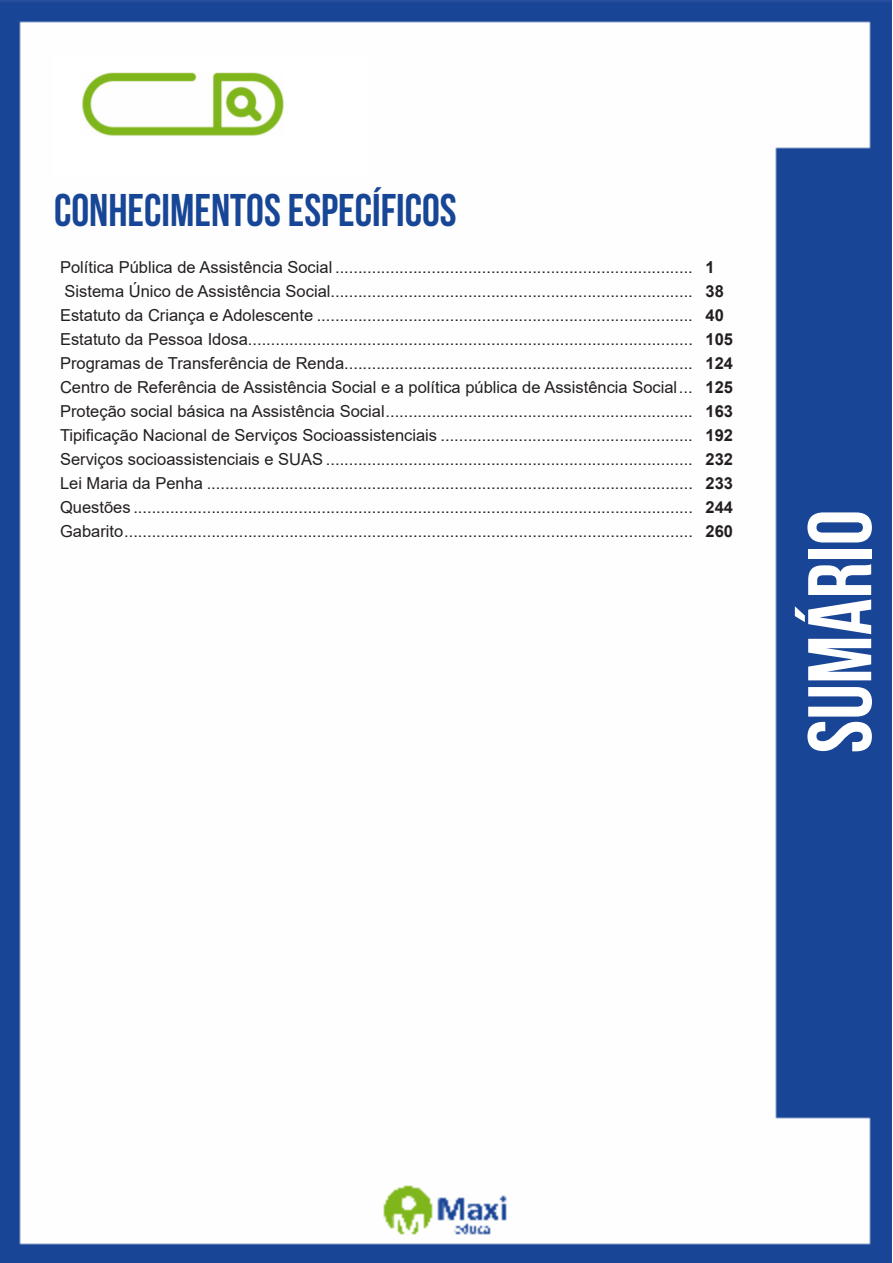
<style>
.page{position:relative;width:893px;height:1263px;background:#fff}
.page>*{position:absolute;margin:0;border:0;box-sizing:border-box;transform-origin:0 0}
.t1{font:700 90px "Bebas Neue";color:#fff}
.t2{font:700 45.75px "Bebas Neue";color:#184696}
.ALTERNATIVAS{font:16.5px "Arial";color:#231f20}
.INDICE{font:700 16.5px "Arial";color:#231f20}
</style>
<div class="page">
<img style="left:0;top:0;width:892px;height:1263px">
<div style="left:53px;top:55px;width:317px;height:121px;background:#fff"></div>
<img style="left:82px;top:72px;width:201px;height:64px">
<p class="t2" style="left:54px;top:185px;width:404px">CONHECIMENTOS ESPECÍFICOS</p>
<p class="ALTERNATIVAS" style="left:60px;top:256px;width:634px">Política Pública de Assistência Social ..............................................................................</p>
<p class="INDICE" style="left:705px;top:255px;width:11px">1</p>
<p class="ALTERNATIVAS" style="left:65px;top:280px;width:630px">Sistema Único de Assistência Social...............................................................................</p>
<p class="INDICE" style="left:705px;top:279px;width:20px">38</p>
<p class="ALTERNATIVAS" style="left:60px;top:304px;width:634px">Estatuto da Criança e Adolescente ..................................................................................</p>
<p class="INDICE" style="left:705px;top:303px;width:20px">40</p>
<p class="ALTERNATIVAS" style="left:60px;top:328px;width:634px">Estatuto da Pessoa Idosa.................................................................................................</p>
<p class="INDICE" style="left:705px;top:327px;width:29px">105</p>
<p class="ALTERNATIVAS" style="left:60px;top:352px;width:634px">Programas de Transferência de Renda............................................................................</p>
<p class="INDICE" style="left:705px;top:351px;width:29px">124</p>
<p class="ALTERNATIVAS" style="left:60px;top:376px;width:634px">Centro de Referência de Assistência Social e a política pública de Assistência Social...</p>
<p class="INDICE" style="left:705px;top:375px;width:29px">125</p>
<p class="ALTERNATIVAS" style="left:60px;top:400px;width:634px">Proteção social básica na Assistência Social...................................................................</p>
<p class="INDICE" style="left:705px;top:400px;width:29px">163</p>
<p class="ALTERNATIVAS" style="left:60px;top:424px;width:634px">Tipificação Nacional de Serviços Socioassistenciais .......................................................</p>
<p class="INDICE" style="left:705px;top:424px;width:29px">192</p>
<p class="ALTERNATIVAS" style="left:60px;top:448px;width:634px">Serviços socioassistenciais e SUAS ................................................................................</p>
<p class="INDICE" style="left:705px;top:448px;width:29px">232</p>
<p class="ALTERNATIVAS" style="left:60px;top:472px;width:634px">Lei Maria da Penha ..........................................................................................................</p>
<p class="INDICE" style="left:705px;top:472px;width:29px">233</p>
<p class="ALTERNATIVAS" style="left:60px;top:496px;width:634px">Questões ..........................................................................................................................</p>
<p class="INDICE" style="left:705px;top:496px;width:29px">244</p>
<p class="ALTERNATIVAS" style="left:60px;top:520px;width:634px">Gabarito............................................................................................................................</p>
<p class="INDICE" style="left:705px;top:520px;width:29px">260</p>
<h1 class="t1" style="left:791px;top:753px;width:245px;rotate:-90deg">SUMÁRIO</h1>
</div>
